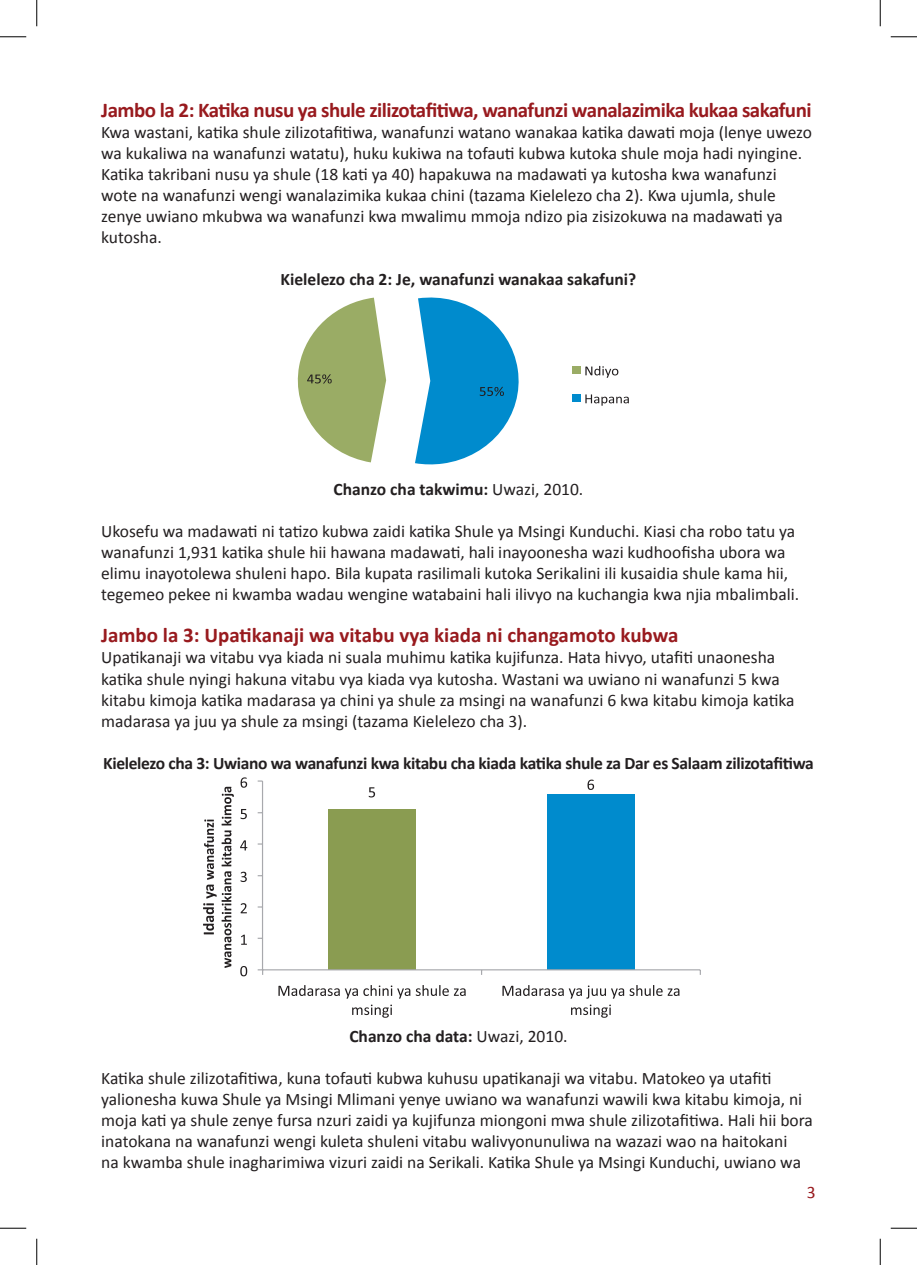
<style>
.page{position:relative;width:917px;height:1265px;background:#fff}
.page>*{position:absolute;margin:0;border:0;box-sizing:border-box;transform-origin:0 0}
.t1{font:700 21px "Calibri";letter-spacing:-.025em;color:#981a1e}
.t2{font:700 21px "Calibri";color:#981a1e}
.t3{font:17.5px/21px "Calibri";color:#231f20}
.t4{font:700 17.5px "Calibri";color:#231f20}
.t5{font:700 17.5px "Calibri";letter-spacing:-.02em;color:#231f20}
.t6{font:17.5px "Calibri";color:#981a1e}
.s1{font-weight:400}
</style>
<div class="page">
<svg style="left:298px;top:297px;width:88px;height:165px"></svg>
<svg style="left:415px;top:297px;width:104px;height:167px"></svg>
<div style="left:573px;top:366px;width:8px;height:7px;background:#9aac65"></div>
<svg style="left:585px;top:366px;width:33px;height:12px"></svg>
<div style="left:573px;top:394px;width:8px;height:7px;background:#008bcd"></div>
<svg style="left:585px;top:394px;width:44px;height:11px"></svg>
<div style="left:328px;top:809px;width:88px;height:160px;background:#8a9c51"></div>
<div style="left:547px;top:793px;width:88px;height:176px;background:#008bcd"></div>
<hr style="left:262px;top:781px;width:1px;height:188px;background:#a8a9ad">
<hr style="left:262px;top:969px;width:438px;height:1px;background:#a8a9ad">
<svg style="left:258px;top:969px;width:5px;height:5px"></svg>
<svg style="left:369px;top:787px;width:6px;height:10px"></svg>
<svg style="left:587px;top:779px;width:7px;height:10px"></svg>
<svg style="left:240px;top:966px;width:7px;height:10px"></svg>
<svg style="left:241px;top:934px;width:6px;height:10px"></svg>
<svg style="left:241px;top:903px;width:6px;height:10px"></svg>
<svg style="left:240px;top:871px;width:7px;height:10px"></svg>
<svg style="left:240px;top:840px;width:7px;height:10px"></svg>
<svg style="left:240px;top:809px;width:7px;height:10px"></svg>
<svg style="left:241px;top:777px;width:6px;height:10px"></svg>
<svg style="left:278px;top:985px;width:188px;height:13px"></svg>
<svg style="left:352px;top:1004px;width:40px;height:13px"></svg>
<svg style="left:502px;top:985px;width:177px;height:13px"></svg>
<svg style="left:571px;top:1004px;width:40px;height:13px"></svg>
<svg style="left:203px;top:786px;width:31px;height:181px"></svg>
<svg style="left:0;top:36px;width:26px;height:1px"></svg>
<svg style="left:891px;top:36px;width:26px;height:1px"></svg>
<svg style="left:0;top:1227px;width:26px;height:1px"></svg>
<svg style="left:891px;top:1227px;width:26px;height:1px"></svg>
<svg style="left:36px;top:0;width:1px;height:26px"></svg>
<svg style="left:36px;top:1238px;width:1px;height:26px"></svg>
<svg style="left:880px;top:0;width:1px;height:26px"></svg>
<svg style="left:880px;top:1238px;width:1px;height:26px"></svg>
<p class="t1" style="left:101px;top:97px;width:712px">Jambo la 2: Katika nusu ya shule zilizotafitiwa, wanafunzi wanalazimika kukaa sakafuni</p>
<p class="t3" style="left:101px;top:121px;width:712px">Kwa wastani, katika shule zilizotafitiwa, wanafunzi watano wanakaa katika dawati moja (lenye uwezo wa kukaliwa na wanafunzi watatu), huku kukiwa na tofauti kubwa kutoka shule moja hadi nyingine.<br>Katika takribani nusu ya shule (18 kati ya 40) hapakuwa na madawati ya kutosha kwa wanafunzi wote na wanafunzi wengi wanalazimika kukaa chini (tazama Kielelezo cha 2). Kwa ujumla, shule zenye uwiano mkubwa wa wanafunzi kwa mwalimu mmoja ndizo pia zisizokuwa na madawati ya kutosha.</p>
<p class="t4" style="left:281px;top:268px;width:357px">Kielelezo cha 2: Je, wanafunzi wanakaa sakafuni?</p>
<p class="t4" style="left:334px;top:478px;width:251px">Chanzo cha takwimu: <span class="s1">Uwazi, 2010.</span></p>
<p class="t3" style="left:101px;top:520px;width:699px">Ukosefu wa madawati ni tatizo kubwa zaidi katika Shule ya Msingi Kunduchi. Kiasi cha robo tatu ya wanafunzi 1,931 katika shule hii hawana madawati, hali inayoonesha wazi kudhoofisha ubora wa elimu inayotolewa shuleni hapo. Bila kupata rasilimali kutoka Serikalini ili kusaidia shule kama hii, tegemeo pekee ni kwamba wadau wengine watabaini hali ilivyo na kuchangia kwa njia mbalimbali.</p>
<p class="t2" style="left:101px;top:622px;width:579px">Jambo la 3: Upatikanaji wa vitabu vya kiada ni changamoto kubwa</p>
<p class="t3" style="left:101px;top:646px;width:695px">Upatikanaji wa vitabu vya kiada ni suala muhimu katika kujifunza. Hata hivyo, utafiti unaonesha katika shule nyingi hakuna vitabu vya kiada vya kutosha. Wastani wa uwiano ni wanafunzi 5 kwa kitabu kimoja katika madarasa ya chini ya shule za msingi na wanafunzi 6 kwa kitabu kimoja katika madarasa ya juu ya shule za msingi (tazama Kielelezo cha 3).</p>
<p class="t5" style="left:103px;top:751px;width:712px">Kielelezo cha 3: Uwiano wa wanafunzi kwa kitabu cha kiada katika shule za Dar es Salaam zilizotafitiwa</p>
<p class="t4" style="left:349px;top:1024px;width:220px">Chanzo cha data: <span class="s1">Uwazi, 2010.</span></p>
<p class="t3" style="left:101px;top:1066px;width:713px">Katika shule zilizotafitiwa, kuna tofauti kubwa kuhusu upatikanaji wa vitabu. Matokeo ya utafiti yalionesha kuwa Shule ya Msingi Mlimani yenye uwiano wa wanafunzi wawili kwa kitabu kimoja, ni moja kati ya shule zenye fursa nzuri zaidi ya kujifunza miongoni mwa shule zilizotafitiwa. Hali hii bora inatokana na wanafunzi wengi kuleta shuleni vitabu walivyonunuliwa na wazazi wao na haitokani<br>na kwamba shule inagharimiwa vizuri zaidi na Serikali. Katika Shule ya Msingi Kunduchi, uwiano wa</p>
<p class="t6" style="left:807px;top:1180px;width:10px">3</p>
</div>
